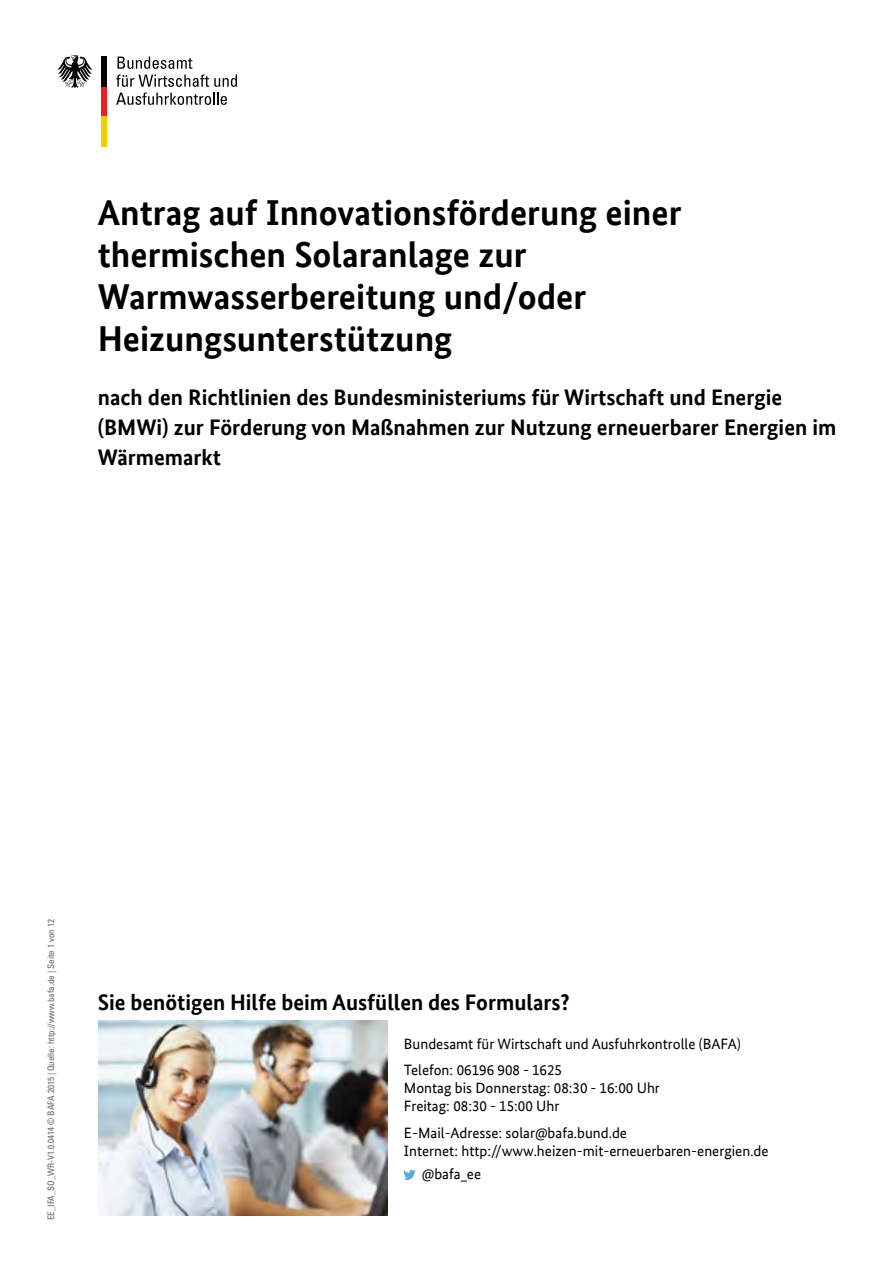
<style>
.page{position:relative;width:893px;height:1263px;background:#fff}
.page>*{position:absolute;margin:0;border:0;box-sizing:border-box;transform-origin:0 0}
.t1{font:700 36px/42px "Bundes Sans Office";color:#000}
.t2{font:700 22.5px/30px "Bundes Sans Office";color:#000}
.t3{font:15px/18px "Bundes Sans Office";color:#000}
.t4{font:condensed 9px "Univers LT Std";color:#636466}
</style>
<div class="page">
<svg style="left:118px;top:57px;width:74px;height:12px"></svg>
<svg style="left:116px;top:75px;width:121px;height:12px"></svg>
<svg style="left:116px;top:93px;width:111px;height:12px"></svg>
<div style="left:101px;top:87px;width:6px;height:30px;background:#ed1d24"></div>
<div style="left:101px;top:117px;width:6px;height:30px;background:#f5ce00"></div>
<div style="left:101px;top:57px;width:6px;height:30px;background:#000"></div>
<svg style="left:57px;top:55px;width:35px;height:33px"></svg>
<img style="left:98px;top:1020px;width:289px;height:196px">
<svg style="left:403px;top:1170px;width:13px;height:10px"></svg>
<h1 class="t1" style="left:98px;top:192px;width:585px">Antrag auf Innovationsförderung einer thermischen Solaranlage zur<br>Warmwasserbereitung und/oder<br>Heizungsunterstützung</h1>
<h2 class="t2" style="left:98px;top:382px;width:740px">nach den Richtlinien des Bundesministeriums für Wirtschaft und Energie (BMWi) zur Förderung von Maßnahmen zur Nutzung erneuerbarer Energien im<br>Wärmemarkt</h2>
<p class="t4" style="left:45px;top:1220px;width:303px;rotate:-90deg">EE_IFA_SO_WR-V1.0.0414 © BAFA 2015 | Quelle: http://www.bafa.de | Seite 1 von 12</p>
<h2 class="t2" style="left:98px;top:987px;width:473px">Sie benötigen Hilfe beim Ausfüllen des Formulars?</h2>
<p class="t3" style="left:404px;top:1030px;width:338px;line-height:26.5px">Bundesamt für Wirtschaft und Ausfuhrkontrolle (BAFA)<br>Telefon: 06196 908 - 1625</p>
<p class="t3" style="left:404px;top:1079px;width:258px">Montag bis Donnerstag: 08:30 - 16:00 Uhr<br>Freitag: 08:30 - 15:00 Uhr</p>
<p class="t3" style="left:404px;top:1124px;width:366px">E-Mail-Adresse: solar@bafa.bund.de<br>Internet: http://www.heizen-mit-erneuerbaren-energien.de</p>
<p class="t3" style="left:422px;top:1165px;width:61px">@bafa_ee</p>
</div>
